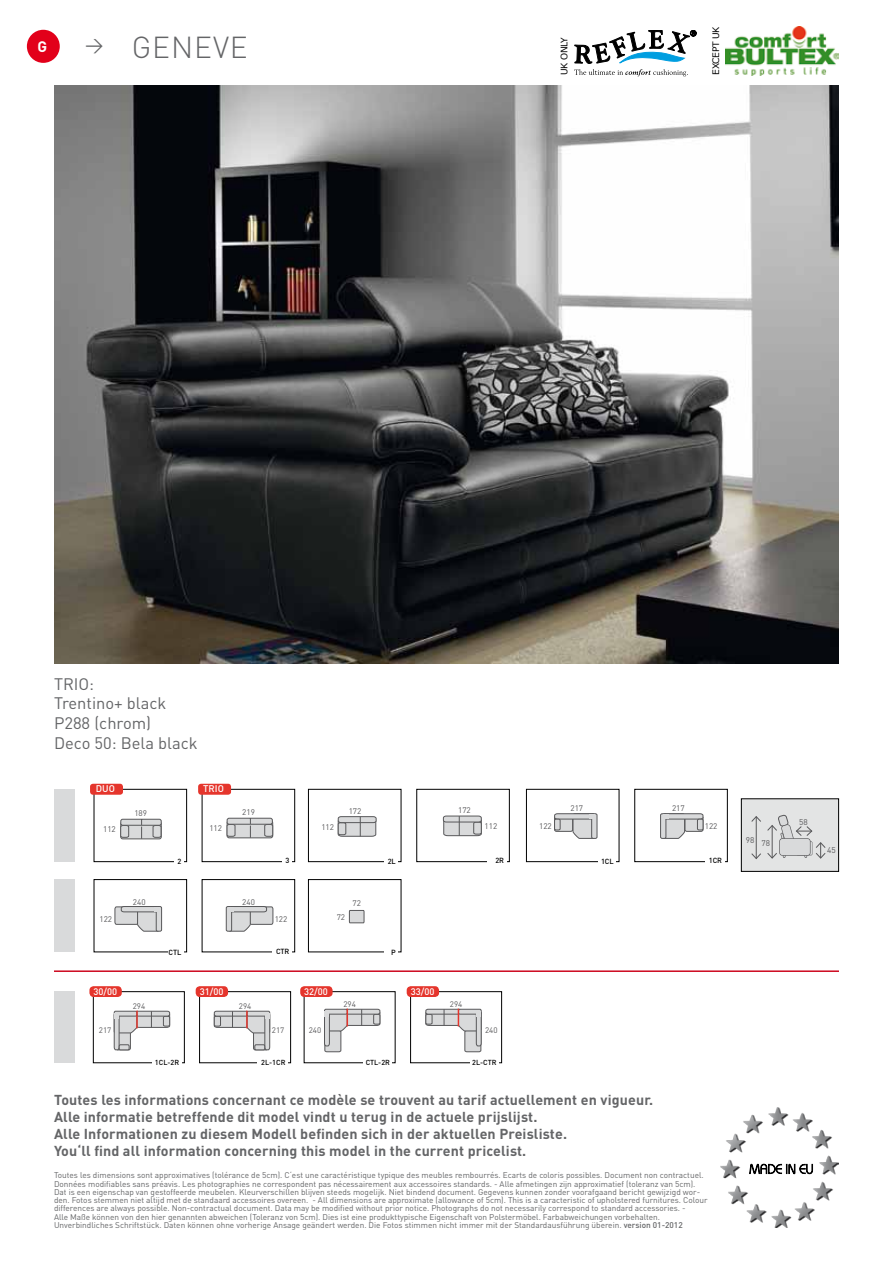
<style>
.page{position:relative;width:893px;height:1263px;background:#fff}
.page>*{position:absolute;margin:0;border:0;box-sizing:border-box;transform-origin:0 0}
.t1{font:300 30px "DIN";letter-spacing:.03em;color:#646567}
.t2{font:16.5px/19.8px "DIN";color:#646567}
.t3{font:700 15px "DIN";color:#fff}
.t4{font:700 14.25px/17.1px "DIN";letter-spacing:.01em;color:#646567}
.t5{font:500 9.6px "DIN";color:#fff}
.t6{font:500 9.45px "DIN";color:#fff}
.t7{font:9px "Verdana";letter-spacing:-.04em;color:#000}
.t8{font:8.25px/8.2px "DIN";color:#646567}
.t9{font:8.25px "DIN";color:#58585a}
.t10{font:8.1px "DIN";color:#58585a}
.t11{font:7.95px "DIN";color:#58585a}
.t12{font:500 7.35px "DIN";color:#000}
.t13{font:500 7.2px "DIN";color:#000}
.s1{font-weight:500}
</style>
<div class="page">
<div style="left:93px;top:991px;width:92px;height:72px;border:1px solid #000"></div>
<div style="left:152px;top:1059px;width:29px;height:6px;background:#fff"></div>
<div style="left:89px;top:986px;width:33px;height:11px;background:#e5352c;border-radius:4px"></div>
<div style="left:54px;top:991px;width:20px;height:72px;background:#d9dadb"></div>
<div style="left:199px;top:991px;width:92px;height:72px;border:1px solid #000"></div>
<div style="left:257px;top:1059px;width:31px;height:6px;background:#fff"></div>
<div style="left:196px;top:986px;width:32px;height:11px;background:#e5352c;border-radius:4px"></div>
<div style="left:300px;top:986px;width:33px;height:11px;background:#e5352c;border-radius:4px"></div>
<div style="left:410px;top:991px;width:92px;height:72px;border:1px solid #000"></div>
<div style="left:470px;top:1059px;width:29px;height:6px;background:#fff"></div>
<div style="left:407px;top:986px;width:32px;height:11px;background:#e5352c;border-radius:4px"></div>
<svg style="left:114px;top:1010px;width:56px;height:40px"></svg>
<svg style="left:214px;top:1010px;width:56px;height:40px"></svg>
<svg style="left:324px;top:1009px;width:56px;height:43px"></svg>
<svg style="left:425px;top:1009px;width:56px;height:43px"></svg>
<div style="left:94px;top:789px;width:93px;height:73px;border:1px solid #000"></div>
<div style="left:174px;top:858px;width:9px;height:6px;background:#fff"></div>
<div style="left:90px;top:784px;width:33px;height:11px;background:#e5352c;border-radius:3px"></div>
<div style="left:54px;top:789px;width:20px;height:72px;background:#d9dadb"></div>
<div style="left:202px;top:789px;width:93px;height:73px;border:1px solid #000"></div>
<div style="left:282px;top:857px;width:10px;height:7px;background:#fff"></div>
<div style="left:198px;top:784px;width:33px;height:11px;background:#e5352c;border-radius:3px"></div>
<div style="left:308px;top:789px;width:93px;height:73px;border:1px solid #000"></div>
<div style="left:384px;top:858px;width:14px;height:6px;background:#fff"></div>
<div style="left:416px;top:789px;width:94px;height:73px;border:1px solid #000"></div>
<div style="left:487px;top:857px;width:19px;height:7px;background:#fff"></div>
<svg style="left:120px;top:819px;width:42px;height:20px"></svg>
<svg style="left:227px;top:818px;width:46px;height:20px"></svg>
<svg style="left:349px;top:910px;width:15px;height:13px"></svg>
<svg style="left:338px;top:816px;width:38px;height:20px"></svg>
<svg style="left:443px;top:816px;width:39px;height:20px"></svg>
<div style="left:591px;top:813px;width:6px;height:25px;border:1px solid #58585a;border-radius:2px"></div>
<svg style="left:554px;top:813px;width:41px;height:26px"></svg>
<div style="left:661px;top:814px;width:5px;height:24px;background:#d9dadb;border-radius:2px"></div>
<div style="left:660px;top:813px;width:6px;height:25px;border:1px solid #58585a;border-radius:2px"></div>
<svg style="left:663px;top:813px;width:40px;height:26px"></svg>
<div style="left:226px;top:906px;width:6px;height:25px;border:1px solid #58585a;border-radius:2px"></div>
<svg style="left:228px;top:906px;width:45px;height:25px"></svg>
<div style="left:526px;top:789px;width:93px;height:73px;border:1px solid #000"></div>
<div style="left:599px;top:858px;width:17px;height:6px;background:#fff"></div>
<div style="left:634px;top:789px;width:94px;height:73px;border:1px solid #000"></div>
<div style="left:705px;top:857px;width:19px;height:7px;background:#fff"></div>
<div style="left:94px;top:879px;width:93px;height:73px;border:1px solid #000"></div>
<div style="left:168px;top:948px;width:15px;height:7px;background:#fff"></div>
<div style="left:54px;top:879px;width:20px;height:73px;background:#d9dadb"></div>
<div style="left:202px;top:879px;width:93px;height:73px;border:1px solid #000"></div>
<div style="left:272px;top:947px;width:20px;height:8px;background:#fff"></div>
<div style="left:308px;top:879px;width:93px;height:73px;border:1px solid #000"></div>
<div style="left:384px;top:948px;width:14px;height:7px;background:#fff"></div>
<div style="left:156px;top:906px;width:6px;height:25px;border:1px solid #58585a;border-radius:2px"></div>
<svg style="left:115px;top:906px;width:45px;height:25px"></svg>
<img style="left:54px;top:85px;width:785px;height:578px">
<hr style="left:54px;top:970px;width:785px;height:2px;background:#cd071e">
<img style="left:721px;top:1108px;width:118px;height:120px">
<svg style="left:749px;top:1163px;width:64px;height:12px"></svg>
<div style="left:741px;top:799px;width:98px;height:72px;background:#e3e4e4"></div>
<div style="left:741px;top:798px;width:98px;height:74px;border:1px solid #000"></div>
<hr style="left:756px;top:817px;width:1px;height:41px;background:#58585a">
<svg style="left:751px;top:816px;width:10px;height:6px"></svg>
<svg style="left:751px;top:853px;width:10px;height:6px"></svg>
<svg style="left:767px;top:814px;width:59px;height:45px"></svg>
<img style="left:726px;top:26px;width:113px;height:50px">
<svg style="left:574px;top:30px;width:122px;height:46px"></svg>
<div style="left:27px;top:30px;width:33px;height:33px;background:#e2001a;border-radius:50%"></div>
<h3 class="t3" style="left:38px;top:37px;width:11px">G</h3>
<h1 class="t1" style="left:85px;top:29px;width:164px"><sup>&gt;</sup> GENEVE</h1>
<p class="t7" style="left:558px;top:75px;width:39px;rotate:-90deg">UK ONLY</p>
<p class="t7" style="left:710px;top:75px;width:49px;rotate:-90deg">Except UK</p>
<h2 class="t2" style="left:54px;top:673px;width:145px">Trio:<br>Trentino+ black<br>P288 (chrom)<br>Deco 50: Bela black</h2>
<p class="t5" style="left:96px;top:782px;width:21px">DUO</p>
<p class="t5" style="left:203px;top:782px;width:22px">TRIO</p>
<p class="t10" style="left:134px;top:808px;width:14px">189</p>
<p class="t10" style="left:242px;top:807px;width:14px">219</p>
<p class="t10" style="left:349px;top:806px;width:14px">172</p>
<p class="t10" style="left:458px;top:805px;width:14px">172</p>
<p class="t10" style="left:103px;top:824px;width:14px">112</p>
<p class="t10" style="left:209px;top:822px;width:14px">112</p>
<p class="t10" style="left:321px;top:821px;width:14px">112</p>
<p class="t10" style="left:485px;top:821px;width:14px">112</p>
<p class="t12" style="left:177px;top:857px;width:5px">2</p>
<p class="t12" style="left:286px;top:856px;width:5px">3</p>
<p class="t12" style="left:388px;top:857px;width:10px">2L</p>
<p class="t12" style="left:495px;top:856px;width:10px">2R</p>
<p class="t10" style="left:133px;top:897px;width:14px">240</p>
<p class="t10" style="left:242px;top:897px;width:14px">240</p>
<p class="t10" style="left:352px;top:898px;width:10px">72</p>
<p class="t10" style="left:100px;top:914px;width:14px">122</p>
<p class="t10" style="left:275px;top:914px;width:14px">122</p>
<p class="t10" style="left:337px;top:912px;width:10px">72</p>
<p class="t6" style="left:93px;top:985px;width:25px">30/00</p>
<p class="t11" style="left:99px;top:1025px;width:14px">217</p>
<p class="t12" style="left:169px;top:947px;width:14px">CTL</p>
<p class="t12" style="left:276px;top:946px;width:15px">CTR</p>
<p class="t12" style="left:391px;top:947px;width:6px">P</p>
<p class="t11" style="left:133px;top:1001px;width:14px">294</p>
<p class="t13" style="left:155px;top:1058px;width:26px">1CL-2R</p>
<p class="t6" style="left:200px;top:985px;width:25px">31/00</p>
<p class="t11" style="left:239px;top:1001px;width:14px">294</p>
<p class="t11" style="left:272px;top:1025px;width:14px">217</p>
<p class="t13" style="left:261px;top:1058px;width:26px">2L-1CR</p>
<p class="t6" style="left:304px;top:985px;width:25px">32/00</p>
<p class="t11" style="left:309px;top:1025px;width:14px">240</p>
<p class="t11" style="left:343px;top:999px;width:14px">294</p>
<p class="t13" style="left:366px;top:1058px;width:26px">CTL-2R</p>
<p class="t6" style="left:411px;top:985px;width:25px">33/00</p>
<p class="t11" style="left:450px;top:999px;width:14px">294</p>
<p class="t11" style="left:485px;top:1025px;width:14px">240</p>
<p class="t13" style="left:472px;top:1058px;width:26px">2L-CTR</p>
<p class="t10" style="left:539px;top:821px;width:14px">122</p>
<p class="t10" style="left:570px;top:803px;width:14px">217</p>
<p class="t10" style="left:672px;top:803px;width:14px">217</p>
<p class="t10" style="left:705px;top:821px;width:14px">122</p>
<p class="t12" style="left:601px;top:857px;width:14px">1CL</p>
<p class="t12" style="left:709px;top:856px;width:15px">1CR</p>
<p class="t4" style="left:54px;top:1090px;width:601px">Toutes les informations concernant ce modèle se trouvent au tarif actuellement en vigueur.<br>Alle informatie betreffende dit model vindt u terug in de actuele prijslijst.<br>Alle Informationen zu diesem Modell befinden sich in der aktuellen Preisliste.<br>You‘ll find all information concerning this model in the current pricelist.</p>
<p class="t8" style="left:54px;top:1171px;width:655px">Toutes les dimensions sont approximatives (tolérance de 5cm). C‘est une caractéristique typique des meubles rembourrés. Ecarts de coloris possibles. Document non contractuel.<br>Données modifiables sans préavis. Les photographies ne correspondent pas nécessairement aux accessoires standards. - Alle afmetingen zijn approximatief (toleranz van 5cm).<br>Dat is een eigenschap van gestoffeerde meubelen. Kleurverschillen blijven steeds mogelijk. N iet bindend document. Gegevens kunnen zonder voorafgaand bericht gewijzigd wor&shy;den. Fotos stemmen niet altijd met de standaard accessoires overeen. - All dimensions are approximate (allowance of 5cm). This is a caracteristic of upholstered furnitures. Colour differences are always possible. N on-contractual document. Data may be modified without prior notice. Photographs do not necessarily correspond to standard accessories. -<br>Alle Maße können von den hier genannten abweichen (Toleranz von 5cm). Dies ist eine produkttypische Eigenschaft von Polstermöbel. Farbabweichungen vorbehalten.<br>Unverbindliches Schriftstück. Daten können ohne vorherige Ansage geändert werden. Die Fotos stimmen nicht immer mit der Standardausführung überein. <span class="s1">version 01-2012</span></p>
<p class="t9" style="left:746px;top:836px;width:26px">98 78</p>
<p class="t9" style="left:799px;top:816px;width:10px">58</p>
<p class="t9" style="left:827px;top:845px;width:10px">45</p>
</div>
